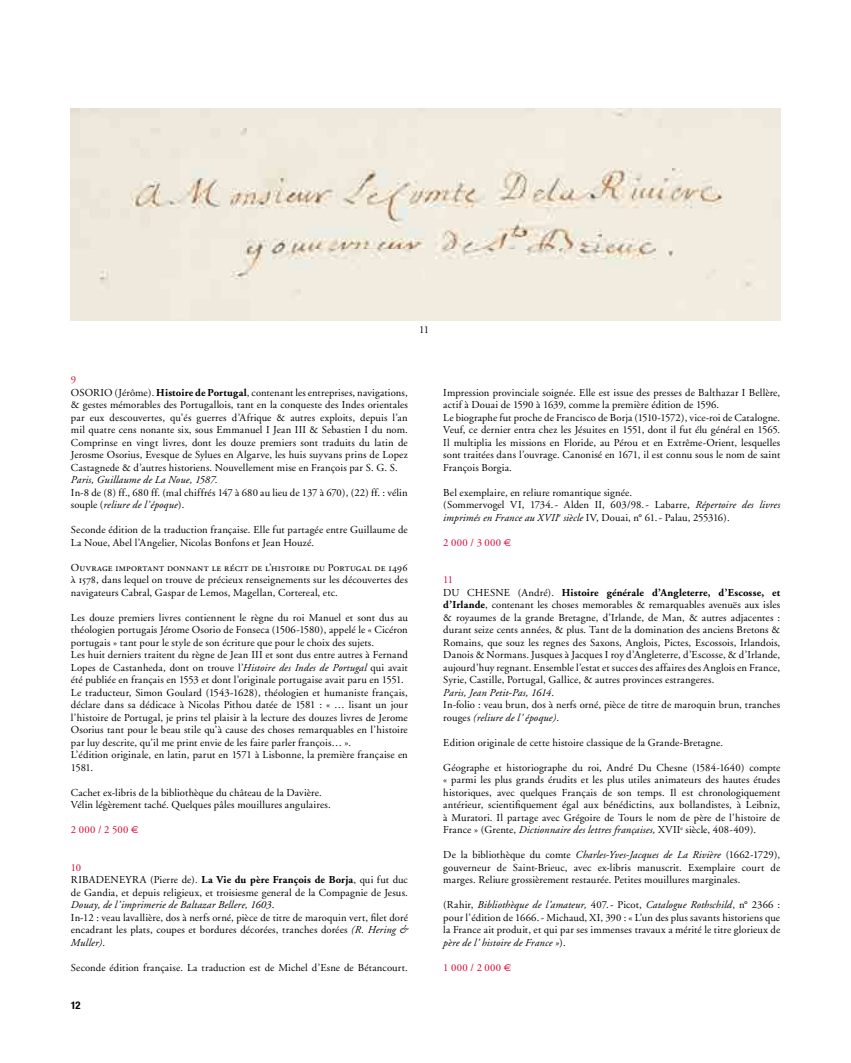
<style>
.page{position:relative;width:851px;height:1063px;background:#fff}
.page>*{position:absolute;margin:0;border:0;box-sizing:border-box;transform-origin:0 0}
.t1{font:10.62px/12.5px "Adobe Garamond";letter-spacing:.015em;color:#000}
.t2{font:10.62px "Adobe Garamond Regular SC";letter-spacing:.015em;color:#000}
.t3{font:10.62px "Adobe Garamond";letter-spacing:.03em;color:#d30033}
.t4{font:700 condensed 10.62px "Helvetica Neue";color:#000}
.s1{color:#d30033}
.s2{font-weight:700}
.s3{font-style:italic}
.s4{font-family:"Adobe Garamond Regular SC"}
.s5{font-family:"Euro Sans";font-size:10px}
</style>
<div class="page">
<img style="left:71px;top:108px;width:709px;height:213px">
<p class="t1" style="left:419px;top:324px;width:11px">11</p>
<p class="t1" style="left:71px;top:374px;width:338px"><span class="s1">9<br></span>OSORIO (Jérôme). <span class="s2">Histoire de Portugal</span>, contenant les entreprises, navigations, &amp; gestes mémorables des Portugallois, tant en la conqueste des Indes orientales par eux descouvertes, qu’és guerres d’Afrique &amp; autres exploits, depuis l’an mil quatre cens nonante six, sous Emmanuel I Jean III &amp; Sebastien I du nom.<br>Comprinse en vingt livres, dont les douze premiers sont traduits du latin de Jerosme Osorius, Evesque de Sylues en Algarve, les huis suyvans prins de Lopez Castagnede &amp; d’autres historiens. Nouvellement mise en François par S. G. S.<br><span class="s3">Paris, Guillaume de La Noue, 1587</span>.<br>In-8 de (8) ff., 680 ff. (mal chiffrés 147 à 680 au lieu de 137 à 670), (22) ff. : vélin souple (<span class="s3">reliure de l’époque</span>).</p>
<p class="t1" style="left:71px;top:524px;width:338px">Seconde édition de la traduction française. Elle fut partagée entre Guillaume de<br>La Noue, Abel l’Angelier, Nicolas Bonfons et Jean Houzé.</p>
<p class="t2" style="left:71px;top:562px;width:338px">Ouvrage important donnant le récit de l’histoire du Portugal de 1496</p>
<p class="t1" style="left:71px;top:574px;width:338px"><span class="s4">à 1578</span>, dans lequel on trouve de précieux renseignements sur les découvertes des navigateurs Cabral, Gaspar de Lemos, Magellan, Cortereal, etc.</p>
<p class="t1" style="left:71px;top:611px;width:338px">Les douze premiers livres contiennent le règne du roi Manuel et sont dus au théologien portugais Jérome Osorio de Fonseca (1506-1580), appelé le « Cicéron portugais » tant pour le style de son écriture que pour le choix des sujets.<br>Les huit derniers traitent du règne de Jean III et sont dus entre autres à Fernand Lopes de Castanheda, dont on trouve l’<span class="s3">Histoire des Indes de Portugal</span> qui avait été publiée en français en 1553 et dont l’originale portugaise avait paru en 1551.<br>Le traducteur, Simon Goulard (1543-1628), théologien et humaniste français, déclare dans sa dédicace à Nicolas Pithou datée de 1581 : « … lisant un jour l’histoire de Portugal, je prins tel plaisir à la lecture des douzes livres de Jerome Osorius tant pour le beau stile qu’à cause des choses remarquables en l’histoire par luy descrite, qu’il me print envie de les faire parler françois… ».<br>L’édition originale, en latin, parut en 1571 à Lisbonne, la première française en 1581.</p>
<p class="t1" style="left:71px;top:786px;width:261px">Cachet ex-libris de la bibliothèque du château de la Davière.<br>Vélin légèrement taché. Quelques pâles mouillures angulaires.</p>
<p class="t3" style="left:71px;top:824px;width:69px">2 000 / 2 500 <span class="s5">€</span></p>
<p class="t1" style="left:71px;top:862px;width:338px"><span class="s1">10<br></span>RIBADENEYRA (Pierre de). <span class="s2">La Vie du père François de Borja</span>, qui fut duc de Gandia, et depuis religieux, et troisiesme general de la Compagnie de Jesus.<br><span class="s3">Douay, de l’imprimerie de Baltazar Bellere, 1603</span>.<br>In-12 : veau lavallière, dos à nerfs orné, pièce de titre de maroquin vert, filet doré encadrant les plats, coupes et bordures décorées, tranches dorées <span class="s3">(R. Hering &amp; Muller)</span>.</p>
<p class="t1" style="left:71px;top:961px;width:338px">Seconde édition française. La traduction est de Michel d’Esne de Bétancourt.</p>
<p class="t4" style="left:71px;top:999px;width:11px">12</p>
<p class="t1" style="left:443px;top:386px;width:338px">Impression provinciale soignée. Elle est issue des presses de Balthazar I Bellère, actif à Douai de 1590 à 1639, comme la première édition de 1596.<br>Le biographe fut proche de Francisco de Borja (1510-1572), vice-roi de Catalogne.<br>Veuf, ce dernier entra chez les Jésuites en 1551, dont il fut élu général en 1565.<br>Il multiplia les missions en Floride, au Pérou et en Extrême-Orient, lesquelles sont traitées dans l’ouvrage. Canonisé en 1671, il est connu sous le nom de saint François Borgia.</p>
<p class="t1" style="left:443px;top:486px;width:338px">Bel exemplaire, en reliure romantique signée.<br>(Sommervogel VI, 1734. - Alden II, 603/98. - Labarre, <span class="s3">Répertoire des livres imprimés en France au XVII</span><sup>e</sup> <span class="s3">siècle</span> IV, Douai, n° 61. - Palau, 255316).</p>
<p class="t3" style="left:443px;top:537px;width:70px">2 000 / 3 000 <span class="s5">€</span></p>
<p class="t1" style="left:443px;top:574px;width:338px"><span class="s1">11<br></span>DU CHESNE (André). <span class="s2">Histoire générale d’Angleterre, d’Escosse, et d’Irlande</span>, contenant les choses memorables &amp; remarquables avenuës aux isles &amp; royaumes de la grande Bretagne, d’Irlande, de Man, &amp; autres adjacentes : durant seize cents années, &amp; plus. Tant de la domination des anciens Bretons &amp; Romains, que souz les regnes des Saxons, Anglois, Pictes, Escossois, Irlandois, Danois &amp; Normans. Jusques à Jacques I roy d’Angleterre, d’Escosse, &amp; d’Irlande, aujourd’huy regnant. Ensemble l’estat et succes des affaires des Anglois en France, Syrie, Castille, Portugal, Gallice, &amp; autres provinces estrangeres.<br><span class="s3">Paris, Jean Petit-Pas, 1614</span>.<br>In-folio : veau brun, dos à nerfs orné, pièce de titre de maroquin brun, tranches rouges <span class="s3">(reliure de l’ époque)</span>.</p>
<p class="t1" style="left:443px;top:736px;width:281px">Edition originale de cette histoire classique de la Grande-Bretagne.</p>
<p class="t1" style="left:443px;top:761px;width:338px;text-align:justify">Géographe et historiographe du roi, André Du Chesne (1584-1640) compte « parmi les plus grands érudits et les plus utiles animateurs des hautes études historiques, avec quelques Français de son temps. Il est chronologiquement antérieur, scientifiquement égal aux bénédictins, aux bollandistes, à Leibniz, à Muratori. Il partage avec Grégoire de Tours le nom de père de l’histoire de France » (Grente, <span class="s3">Dictionnaire des lettres françaises,</span> XVII<sup>e</sup> siècle, 408-409).</p>
<p class="t1" style="left:443px;top:849px;width:338px;text-align:justify">De la bibliothèque du comte <span class="s3">Charles-Yves-Jacques de La Rivière</span> (1662-1729), gouverneur de Saint-Brieuc, avec ex-libris manuscrit. Exemplaire court de marges. Reliure grossièrement restaurée. Petites mouillures marginales.</p>
<p class="t1" style="left:443px;top:899px;width:338px;text-align:justify">(Rahir, <span class="s3">Bibliothèque de l’amateur,</span> 407. - Picot, <span class="s3">Catalogue Rothschild</span>, n° 2366 : pour l’édition de 1666. - Michaud, XI, 390 : « L’un des plus savants historiens que la France ait produit, et qui par ses immenses travaux a mérité le titre glorieux de <span class="s3">père de l’ histoire de France »</span>).</p>
<p class="t3" style="left:443px;top:962px;width:70px">1 000 / 2 000 <span class="s5">€</span></p>
</div>
